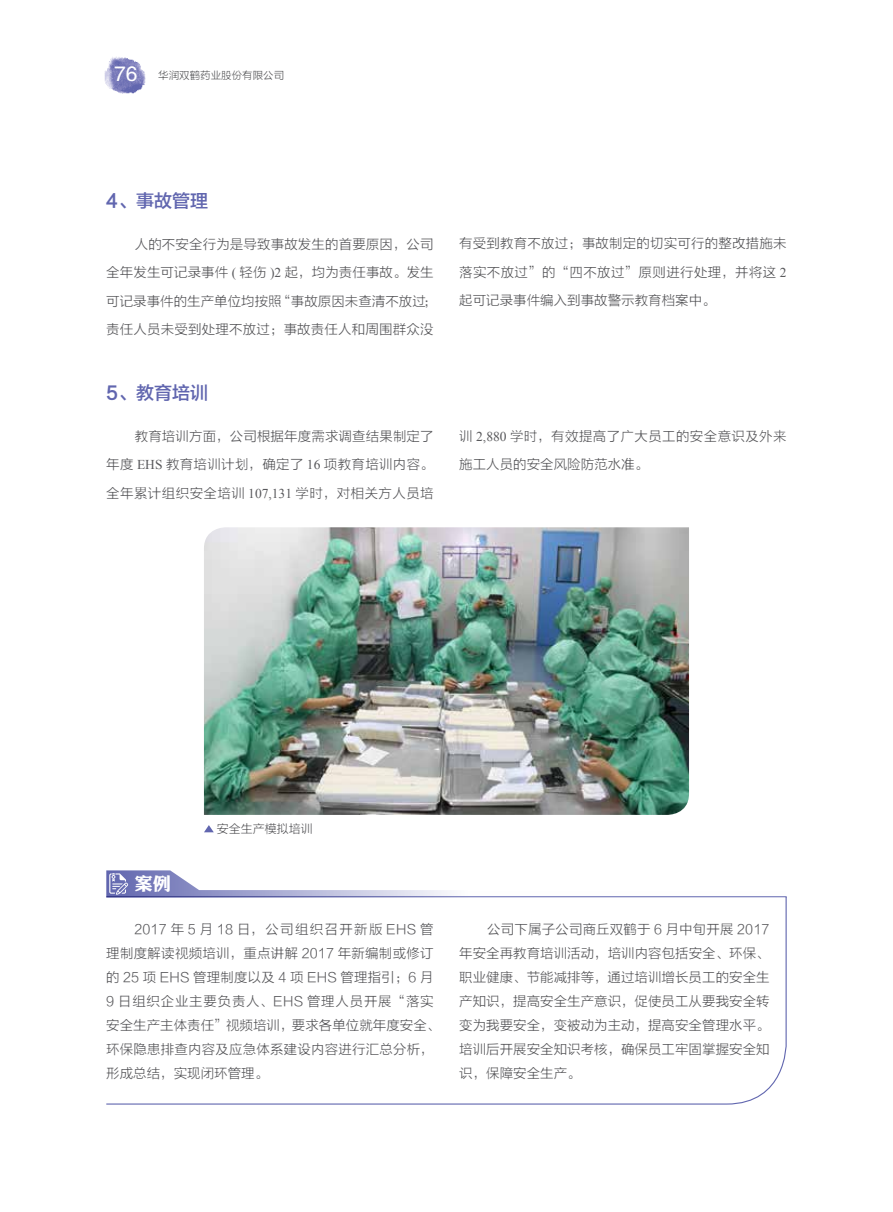
<style>
.page{position:relative;width:893px;height:1212px;background:#fff}
.page>*{position:absolute;margin:0;border:0;box-sizing:border-box;transform-origin:0 0}
.t1{font:18px "FZLTZHK GBK1 0";color:#6166af}
.t2{font:18px "DF Li Jin Hei W8";color:#fff}
.t3{font:13.5px/24px "FZLTXHK";letter-spacing:.005em;color:#58585b;text-align:justify}
.t4{font:13.5px/28.5px "FZLTXHK";letter-spacing:.025em;color:#58585b}
.t5{font:12px "FZLTXHK";color:#58585b}
.t6{font:10.5px "FZLTXHK";color:#555658}
.s1{font-family:"FZHTJW GB1 0";font-size:21px;color:#fff}
.s2{font-family:"Times New Roman"}
</style>
<div class="page">
<img style="left:105px;top:57px;width:40px;height:36px">
<img style="left:204px;top:527px;width:485px;height:288px">
<svg style="left:204px;top:825px;width:10px;height:7px"></svg>
<svg style="left:106px;top:897px;width:681px;height:208px"></svg>
<svg style="left:106px;top:870px;width:681px;height:27px"></svg>
<p class="t6" style="left:114px;top:69px;width:172px"><span class="s1">76</span> 华润双鹤药业股份有限公司</p>
<h1 class="t1" style="left:106px;top:191px;width:103px">4、事故管理</h1>
<p class="t3" style="left:106px;top:230px;width:332px;line-height:28.5px;text-align:left;text-indent:28px">人的不安全行为是导致事故发生的首要原因，公司全年发生可记录事件 <span class="s2">(</span> 轻伤 <span class="s2">)2</span> 起，均为责任事故。发生可记录事件的生产单位均按照“事故原因未查清不放过；责任人员未受到处理不放过；事故责任人和周围群众没</p>
<h1 class="t1" style="left:106px;top:383px;width:103px">5、教育培训</h1>
<p class="t3" style="left:106px;top:422px;width:329px;line-height:28.5px;text-indent:28px">教育培训方面，公司根据年度需求调查结果制定了年度 <span class="s2">EHS</span> 教育培训计划，确定了 <span class="s2">16</span> 项教育培训内容。全年累计组织安全培训 <span class="s2">107,131</span> 学时，对相关方人员培</p>
<p class="t3" style="left:459px;top:230px;width:329px;line-height:28.5px">有受到教育不放过；事故制定的切实可行的整改措施未落实不放过”的“四不放过”原则进行处理，并将这 <span class="s2">2</span>起可记录事件编入到事故警示教育档案中。</p>
<p class="t4" style="left:459px;top:422px;width:329px">训 <span class="s2">2,880</span> 学时，有效提高了广大员工的安全意识及外来施工人员的安全风险防范水准。</p>
<h1 class="t2" style="left:135px;top:875px;width:37px">案例</h1>
<p class="t5" style="left:217px;top:822px;width:97px">安全生产模拟培训</p>
<p class="t3" style="left:106px;top:917px;width:336px;text-align:left;text-indent:28px">2017 年 5 月 18 日，公司组织召开新版 EHS 管理制度解读视频培训，重点讲解 2017 年新编制或修订的 25 项 EHS 管理制度以及 4 项 EHS 管理指引；6 月<br>9 日组织企业主要负责人、EHS 管理人员开展“落实安全生产主体责任”视频培训，要求各单位就年度安全、环保隐患排查内容及应急体系建设内容进行汇总分析，形成总结，实现闭环管理。</p>
<p class="t3" style="left:459px;top:917px;width:312px;text-indent:28px">公司下属子公司商丘双鹤于 6 月中旬开展 2017年安全再教育培训活动，培训内容包括安全、环保、职业健康、节能减排等，通过培训增长员工的安全生产知识，提高安全生产意识，促使员工从要我安全转变为我要安全，变被动为主动，提高安全管理水平。培训后开展安全知识考核，确保员工牢固掌握安全知识，保障安全生产。</p>
</div>
